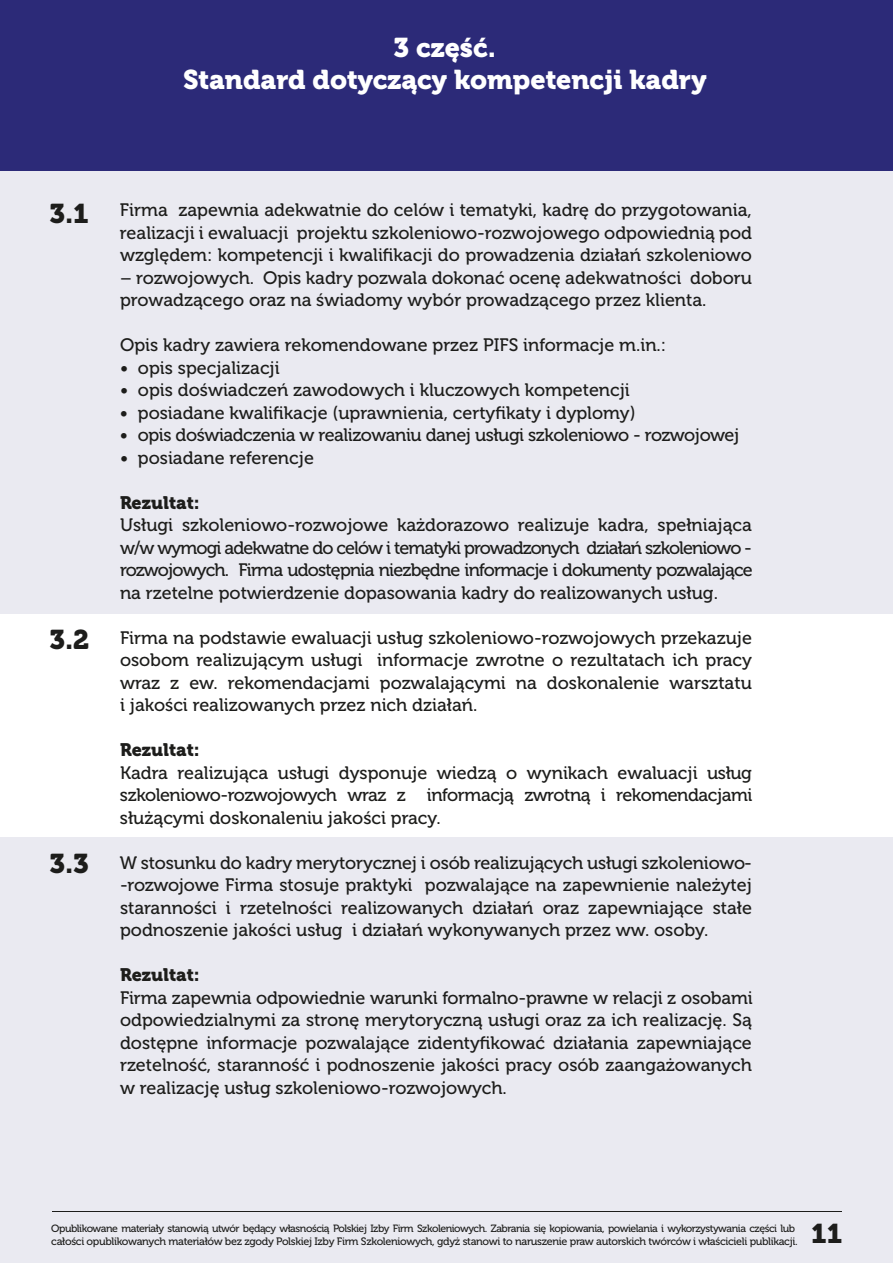
<style>
.page{position:relative;width:893px;height:1263px;background:#fff}
.page>*{position:absolute;margin:0;border:0;box-sizing:border-box;transform-origin:0 0}
.t1{font:27px/32.4px "Museo 900";color:#fff;text-align:center}
.t2{font:27px "Museo 900";color:#1d1d1b}
.t3{font:18px/22.5px "Museo 500";color:#1d1d1b;text-align:justify}
.t4{font:18px "Museo 500";letter-spacing:-.025em;color:#1d1d1b}
.t5{font:18px "Museo 900";color:#1d1d1b}
.t6{font:10.8px "Museo 500";letter-spacing:-.03em;color:#1d1d1b}
.t7{font:10.5px "Museo 500";letter-spacing:-.045em;color:#1d1d1b}
</style>
<div class="page">
<div style="left:0;top:62px;width:893px;height:551px;background:#eaeaf1"></div>
<div style="left:0;top:837px;width:893px;height:426px;background:#eaeaf1"></div>
<div style="left:0;top:0;width:893px;height:170px;background:#2c2a78"></div>
<hr style="left:52px;top:1211px;width:790px;height:1px;background:#1d1d1b">
<h1 class="t1" style="left:183px;top:31px;width:525px">3 część.<br>Standard dotyczący kompetencji kadry</h1>
<h1 class="t2" style="left:49px;top:198px;width:41px">3.1</h1>
<h1 class="t2" style="left:49px;top:624px;width:41px">3.2</h1>
<h1 class="t2" style="left:49px;top:848px;width:41px">3.3</h1>
<p class="t3" style="left:120px;top:199px;width:633px">Firma zapewnia adekwatnie do celów i tematyki, kadrę do przygotowania, realizacji i ewaluacji projektu szkoleniowo-rozwojowego odpowiednią pod względem: kompetencji i kwalifikacji do prowadzenia działań szkoleniowo</p>
<p class="t3" style="left:120px;top:266px;width:634px">– rozwojowych. Opis kadry pozwala dokonać ocenę adekwatności doboru prowadzącego oraz na świadomy wybór prowadzącego przez klienta.</p>
<p class="t3" style="left:120px;top:334px;width:548px">Opis kadry zawiera rekomendowane przez PIFS informacje m.in.:</p>
<p class="t3" style="left:120px;top:356px;width:161px">• opis specjalizacji</p>
<p class="t3" style="left:120px;top:379px;width:511px">• opis doświadczeń zawodowych i kluczowych kompetencji</p>
<p class="t3" style="left:120px;top:401px;width:517px">• posiadane kwalifikacje (uprawnienia, certyfikaty i dyplomy)</p>
<p class="t4" style="left:120px;top:425px;width:621px">• opis doświadczenia w realizowaniu danej usługi szkoleniowo - rozwojowej</p>
<p class="t3" style="left:120px;top:446px;width:195px">• posiadane referencje</p>
<p class="t5" style="left:120px;top:492px;width:81px">Rezultat:</p>
<p class="t3" style="left:120px;top:514px;width:634px">Usługi szkoleniowo-rozwojowe każdorazowo realizuje kadra, spełniająca w/w wymogi adekwatne do celów i tematyki prowadzonych działań szkoleniowo - rozwojowych. Firma udostępnia niezbędne informacje i dokumenty pozwalające na rzetelne potwierdzenie dopasowania kadry do realizowanych usług.</p>
<p class="t3" style="left:120px;top:626px;width:633px">Firma na podstawie ewaluacji usług szkoleniowo-rozwojowych przekazuje osobom realizującym usługi informacje zwrotne o rezultatach ich pracy wraz z ew. rekomendacjami pozwalającymi na doskonalenie warsztatu i jakości realizowanych przez nich działań.</p>
<p class="t5" style="left:120px;top:740px;width:81px">Rezultat:</p>
<p class="t3" style="left:120px;top:761px;width:634px">Kadra realizująca usługi dysponuje wiedzą o wynikach ewaluacji usług szkoleniowo-rozwojowych wraz z informacją zwrotną i rekomendacjami służącymi doskonaleniu jakości pracy.</p>
<p class="t3" style="left:120px;top:851px;width:633px">W stosunku do kadry merytorycznej i osób realizujących usługi szkoleniowo--rozwojowe Firma stosuje praktyki pozwalające na zapewnienie należytej staranności i rzetelności realizowanych działań oraz zapewniające stałe podnoszenie jakości usług i działań wykonywanych przez ww. osoby.</p>
<p class="t5" style="left:120px;top:965px;width:81px">Rezultat:</p>
<p class="t3" style="left:120px;top:986px;width:634px">Firma zapewnia odpowiednie warunki formalno-prawne w relacji z osobami odpowiedzialnymi za stronę merytoryczną usługi oraz za ich realizację. Są dostępne informacje pozwalające zidentyfikować działania zapewniające rzetelność, staranność i podnoszenie jakości pracy osób zaangażowanych w realizację usług szkoleniowo-rozwojowych.</p>
<p class="t7" style="left:51px;top:1222px;width:745px">Opublikowane materiały stanowią utwór będący własnością Polskiej Izby Firm Szkoleniowych. Zabrania się kopiowania, powielania i wykorzystywania części lub</p>
<p class="t6" style="left:51px;top:1235px;width:748px">całości opublikowanych materiałów bez zgody Polskiej Izby Firm Szkoleniowych, gdyż stanowi to naruszenie praw autorskich twórców i właścicieli publikacji.</p>
<h1 class="t2" style="left:811px;top:1219px;width:33px">11</h1>
</div>
